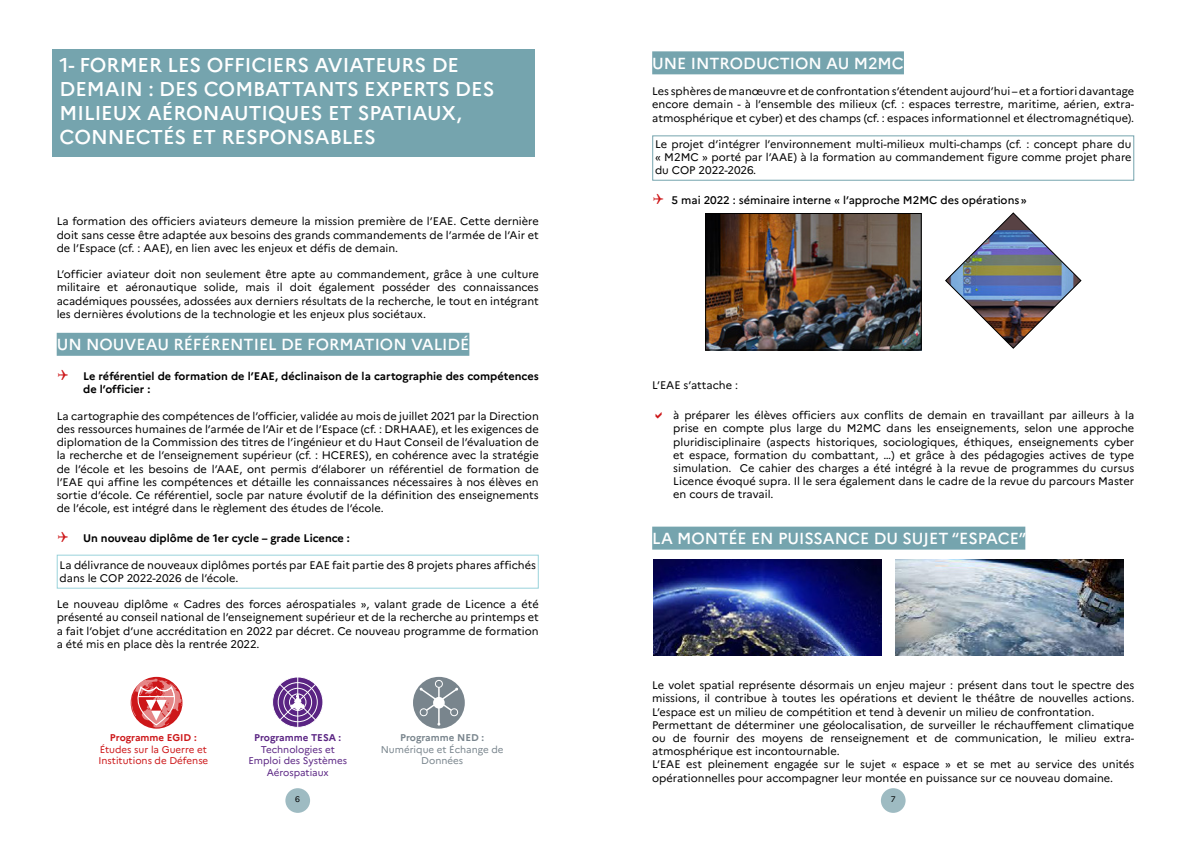
<style>
.page{position:relative;width:1191px;height:842px;background:#fff}
.page>*{position:absolute;margin:0;border:0;box-sizing:border-box;transform-origin:0 0}
.t1{font:500 20px/24px "Marianne";color:#fff}
.t2{font:500 16px "Marianne";color:#fff}
.t3{font:11px/13.2px "Marianne";color:#000;text-align:justify}
.t4{font:700 11px/13.2px "Marianne";color:#000}
.t5{font:500 11px "Marianne";color:#000}
.t6{font:9.8px/11.4px "Marianne";color:#5a2483;text-align:center}
.t7{font:9.8px/11.4px "Marianne";color:#cd1719}
.t8{font:9.8px/11.4px "Marianne";color:#79858d;text-align:center}
.t9{font:700 9.8px "Marianne";color:#cd1719}
.t10{font:700 9.8px "Marianne";color:#5a2483}
.t11{font:700 9.8px "Marianne";color:#79858d}
.t12{font:8.1px "Marianne";color:#000}
</style>
<div class="page">
<div style="left:285px;top:788px;width:25px;height:25px;background:#9ebbc2;border-radius:50%"></div>
<div style="left:881px;top:788px;width:24px;height:25px;background:#9ebbc2;border-radius:50%"></div>
<div style="left:52px;top:49px;width:482px;height:107px;background:#75a4ae"></div>
<div style="left:652px;top:51px;width:252px;height:23px;background:#75a4ae"></div>
<div style="left:652px;top:527px;width:373px;height:23px;background:#75a4ae"></div>
<div style="left:57px;top:333px;width:412px;height:23px;background:#75a4ae"></div>
<img style="left:707px;top:215px;width:212px;height:133px">
<div style="left:705px;top:213px;width:216px;height:137px;border:1px solid #000"></div>
<img style="left:945px;top:212px;width:136px;height:137px">
<img style="left:653px;top:559px;width:228px;height:96px">
<img style="left:895px;top:559px;width:228px;height:96px">
<div style="left:413px;top:677px;width:52px;height:52px;background:#79858d;border-radius:50%"></div>
<div style="left:435px;top:680px;width:8px;height:8px;border:1px solid #fff;border-radius:50%"></div>
<svg style="left:418px;top:687px;width:41px;height:39px"></svg>
<svg style="left:272px;top:677px;width:51px;height:50px"></svg>
<div style="left:272px;top:677px;width:51px;height:50px;border:1px solid #fff;border-radius:50%"></div>
<div style="left:278px;top:682px;width:39px;height:40px;border:1px solid #fff;border-radius:50%"></div>
<hr style="left:297px;top:677px;width:1px;height:50px;background:#fff">
<svg style="left:279px;top:684px;width:37px;height:36px"></svg>
<svg style="left:130px;top:678px;width:53px;height:49px"></svg>
<div style="left:57px;top:555px;width:482px;height:34px;border:1px solid #99d3db"></div>
<div style="left:652px;top:135px;width:482px;height:46px;border:1px solid #75a4ae"></div>
<h1 class="t1" style="left:60px;top:53px;width:436px">1- FORMER LES OFFICIERS AVIATEURS DE DEMAIN : DES COMBATTANTS EXPERTS DES MILIEUX AÉRONAUTIQUES ET SPATIAUX, CONNECTÉS ET RESPONSABLES</h1>
<p class="t3" style="left:57px;top:215px;width:483px">La formation des officiers aviateurs demeure la mission première de l’EAE. Cette dernière doit sans cesse être adaptée aux besoins des grands commandements de l’armée de l’Air et de l’Espace (cf. : AAE), en lien avec les enjeux et défis de demain.</p>
<p class="t3" style="left:57px;top:268px;width:483px">L’officier aviateur doit non seulement être apte au commandement, grâce à une culture militaire et aéronautique solide, mais il doit également posséder des connaissances académiques poussées, adossées aux derniers résultats de la recherche, le tout en intégrant les dernières évolutions de la technologie et les enjeux plus sociétaux.</p>
<h2 class="t2" style="left:57px;top:335px;width:414px">UN NOUVEAU RÉFÉRENTIEL DE FORMATION VALIDÉ</h2>
<p class="t4" style="left:83px;top:370px;width:457px">Le référentiel de formation de l’EAE, déclinaison de la cartographie des compétences de l’officier :</p>
<p class="t3" style="left:57px;top:409px;width:483px">La cartographie des compétences de l’officier, validée au mois de juillet 2021 par la Direction des ressources humaines de l’armée de l’Air et de l’Espace (cf. : DRHAAE), et les exigences de diplomation de la Commission des titres de l’ingénieur et du Haut Conseil de l’évaluation de la recherche et de l’enseignement supérieur (cf. : HCERES), en cohérence avec la stratégie de l’école et les besoins de l’AAE, ont permis d’élaborer un référentiel de formation de l’EAE qui affine les compétences et détaille les connaissances nécessaires à nos élèves en sortie d’école. Ce référentiel, socle par nature évolutif de la définition des enseignements de l’école, est intégré dans le règlement des études de l’école.</p>
<p class="t4" style="left:83px;top:532px;width:268px">Un nouveau diplôme de 1er cycle – grade Licence :</p>
<p class="t3" style="left:60px;top:558px;width:478px">La délivrance de nouveaux diplômes portés par EAE fait partie des 8 projets phares affichés dans le COP 2022-2026 de l’école.</p>
<p class="t3" style="left:57px;top:598px;width:483px">Le nouveau diplôme « Cadres des forces aérospatiales », valant grade de Licence a été présenté au conseil national de l’enseignement supérieur et de la recherche au printemps et a fait l’objet d’une accréditation en 2022 par décret. Ce nouveau programme de formation a été mis en place dès la rentrée 2022.</p>
<p class="t9" style="left:110px;top:732px;width:88px">Programme EGID :</p>
<p class="t7" style="left:98px;top:743px;width:111px">Études sur la Guerre et<br>Institutions de Défense</p>
<p class="t10" style="left:254px;top:732px;width:89px">Programme TESA :</p>
<p class="t6" style="left:248px;top:743px;width:100px">Technologies et<br>Emploi des Systèmes<br>Aérospatiaux</p>
<p class="t11" style="left:400px;top:732px;width:85px">Programme NED :</p>
<p class="t8" style="left:381px;top:743px;width:124px">Numérique et Échange de<br>Données</p>
<h2 class="t2" style="left:652px;top:53px;width:253px">UNE INTRODUCTION AU M2MC</h2>
<p class="t3" style="left:652px;top:85px;width:483px">Les sphères de manœuvre et de confrontation s’étendent aujourd’hui – et a fortiori davantage encore demain - à l’ensemble des milieux (cf. : espaces terrestre, maritime, aérien, extra&shy;atmosphérique et cyber) et des champs (cf. : espaces informationnel et électromagnétique).</p>
<p class="t3" style="left:655px;top:137px;width:478px">Le projet d’intégrer l’environnement multi-milieux multi-champs (cf. : concept phare du « M2MC » porté par l’AAE) à la formation au commandement figure comme projet phare du COP 2022-2026.</p>
<p class="t5" style="left:671px;top:194px;width:357px">5 mai 2022 : séminaire interne « l’approche M2MC des opérations»</p>
<p class="t3" style="left:652px;top:379px;width:87px">L’EAE s’attache :</p>
<p class="t3" style="left:673px;top:409px;width:462px">à préparer les élèves officiers aux conflits de demain en travaillant par ailleurs à la prise en compte plus large du M2MC dans les enseignements, selon une approche pluridisciplinaire (aspects historiques, sociologiques, éthiques, enseignements cyber et espace, formation du combattant, …) et grâce à des pédagogies actives de type simulation. Ce cahier des charges a été intégré à la revue de programmes du cursus Licence évoqué supra. Il le sera également dans le cadre de la revue du parcours Master en cours de travail.</p>
<h2 class="t2" style="left:652px;top:528px;width:376px">LA MONTÉE EN PUISSANCE DU SUJET “ESPACE”</h2>
<p class="t3" style="left:652px;top:679px;width:483px;text-align:left">Le volet spatial représente désormais un enjeu majeur : présent dans tout le spectre des missions, il contribue à toutes les opérations et devient le théâtre de nouvelles actions.<br>L’espace est un milieu de compétition et tend à devenir un milieu de confrontation.<br>Permettant de déterminer une géolocalisation, de surveiller le réchauffement climatique ou de fournir des moyens de renseignement et de communication, le milieu extra&shy;atmosphérique est incontournable.<br>L’EAE est pleinement engagée sur le sujet « espace » et se met au service des unités opérationnelles pour accompagner leur montée en puissance sur ce nouveau domaine.</p>
<p class="t12" style="left:295px;top:794px;width:6px">6</p>
<p class="t12" style="left:890px;top:794px;width:6px">7</p>
</div>
